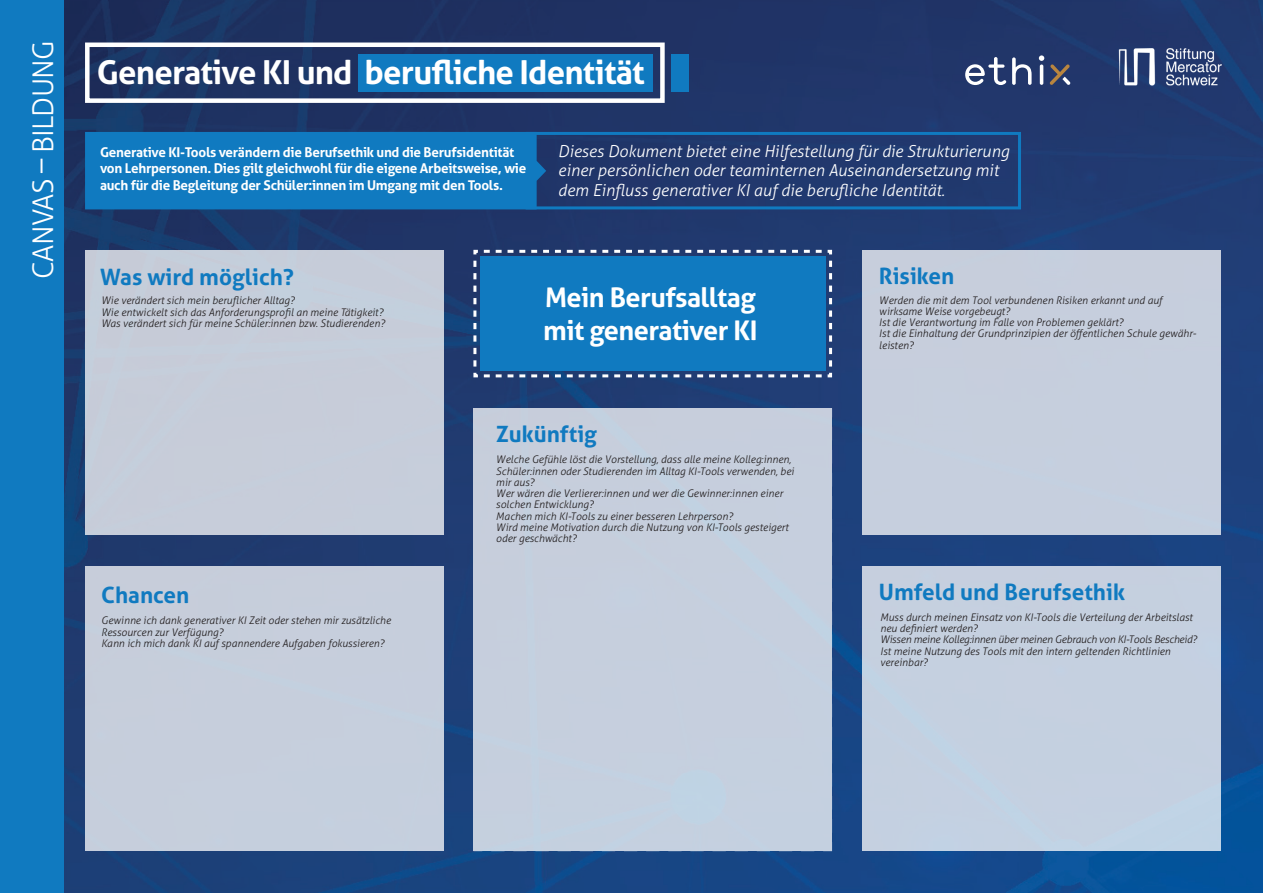
<style>
.page{position:relative;width:1263px;height:893px;background:#fff}
.page>*{position:absolute;margin:0;border:0;box-sizing:border-box;transform-origin:0 0}
.t1{font:700 33px "Aller";letter-spacing:-.025em;color:#fff}
.t2{font:300 28.5px "Aller";letter-spacing:-.025em;color:#fff}
.t3{font:700 27px/32.4px "Aller";letter-spacing:-.02em;color:#fff}
.t4{font:700 22.5px "Aller";color:#107ac0}
.t5{font:italic 300 16.5px/19.5px "Aller";color:#fff}
.t6{font:700 13.5px/16.2px "Aller";letter-spacing:-.02em;color:#fff}
.t7{font:italic 300 10.5px/11.2px "Aller";color:#231f20}
</style>
<div class="page">
<img style="left:64px;top:0;width:1199px;height:893px">
<svg style="left:965px;top:55px;width:105px;height:30px"></svg>
<img style="left:1116px;top:48px;width:106px;height:37px">
<div style="left:0;top:0;width:64px;height:893px;background:#107ac0"></div>
<div style="left:472px;top:407px;width:361px;height:446px;background:#c6cfde"></div>
<div style="left:862px;top:250px;width:358px;height:285px;background:#c6cfdd"></div>
<div style="left:85px;top:250px;width:359px;height:285px;background:#c6cdda"></div>
<div style="left:862px;top:566px;width:358px;height:285px;background:#c5d0e0"></div>
<div style="left:85px;top:566px;width:359px;height:285px;background:#c6cedc"></div>
<svg style="left:472px;top:248px;width:361px;height:131px;background:#4a608b"></svg>
<div style="left:480px;top:256px;width:346px;height:115px;background:#107ac0"></div>
<svg style="left:85px;top:130px;width:937px;height:81px;background:#185896"></svg>
<div style="left:672px;top:55px;width:17px;height:37px;background:#107ac0"></div>
<div style="left:359px;top:55px;width:294px;height:37px;background:#107ac0"></div>
<div style="left:85px;top:43px;width:580px;height:60px;border:4px solid #fff"></div>
<h2 class="t2" style="left:26px;top:279px;width:240px;rotate:-90deg">CANVAS – BILDUNG</h2>
<h1 class="t1" style="left:97px;top:52px;width:549px">Generative KI und berufliche Identität</h1>
<p class="t6" style="left:100px;top:144px;width:428px">Generative KI-Tools verändern die Berufsethik und die Berufsidentität von Lehrpersonen. Dies gilt gleichwohl für die eigene Arbeitsweise, wie auch für die Begleitung der Schüler:innen im Umgang mit den Tools.</p>
<h3 class="t5" style="left:558px;top:141px;width:453px">Dieses Dokument bietet eine Hilfestellung für die Strukturierung einer persönlichen oder teaminternen Auseinandersetzung mit dem Einfluss generativer KI auf die berufliche Identität.</h3>
<h3 class="t4" style="left:100px;top:263px;width:195px">Was wird möglich?</h3>
<p class="t7" style="left:101px;top:295px;width:285px">Wie verändert sich mein beruflicher Alltag?<br>Wie entwickelt sich das Anforderungsprofil an meine Tätigkeit?<br>Was verändert sich für meine Schüler:innen bzw. Studierenden?</p>
<h3 class="t3" style="left:543px;top:281px;width:216px">Mein Berufsalltag mit generativer KI</h3>
<h3 class="t4" style="left:879px;top:262px;width:77px">Risiken</h3>
<p class="t7" style="left:879px;top:294px;width:319px">Werden die mit dem Tool verbundenen Risiken erkannt und auf wirksame Weise vorgebeugt?<br>Ist die Verantwortung im Falle von Problemen geklärt?<br>Ist die Einhaltung der Grundprinzipien der öffentlichen Schule gewähr&shy;leisten?</p>
<h3 class="t4" style="left:496px;top:420px;width:103px">Zukünftig</h3>
<p class="t7" style="left:496px;top:454px;width:300px">Welche Gefühle löst die Vorstellung, dass alle meine Kolleg:innen, Schüler:innen oder Studierenden im Alltag KI-Tools verwenden, bei mir aus?<br>Wer wären die Verlierer:innen und wer die Gewinner:innen einer solchen Entwicklung?<br>Machen mich KI-Tools zu einer besseren Lehrperson?<br>Wird meine Motivation durch die Nutzung von KI-Tools gesteigert oder geschwächt?</p>
<h3 class="t4" style="left:101px;top:581px;width:90px">Chancen</h3>
<h3 class="t4" style="left:879px;top:578px;width:248px">Umfeld und Berufsethik</h3>
<p class="t7" style="left:101px;top:615px;width:291px">Gewinne ich dank generativer KI Zeit oder stehen mir zusätzliche<br>Ressourcen zur Verfügung?<br>Kann ich mich dank KI auf spannendere Aufgaben fokussieren?</p>
<p class="t7" style="left:880px;top:612px;width:318px">Muss durch meinen Einsatz von KI-Tools die Verteilung der Arbeitslast neu definiert werden?<br>Wissen meine Kolleg:innen über meinen Gebrauch von KI-Tools Bescheid?<br>Ist meine Nutzung des Tools mit den intern geltenden Richtlinien vereinbar?</p>
</div>
